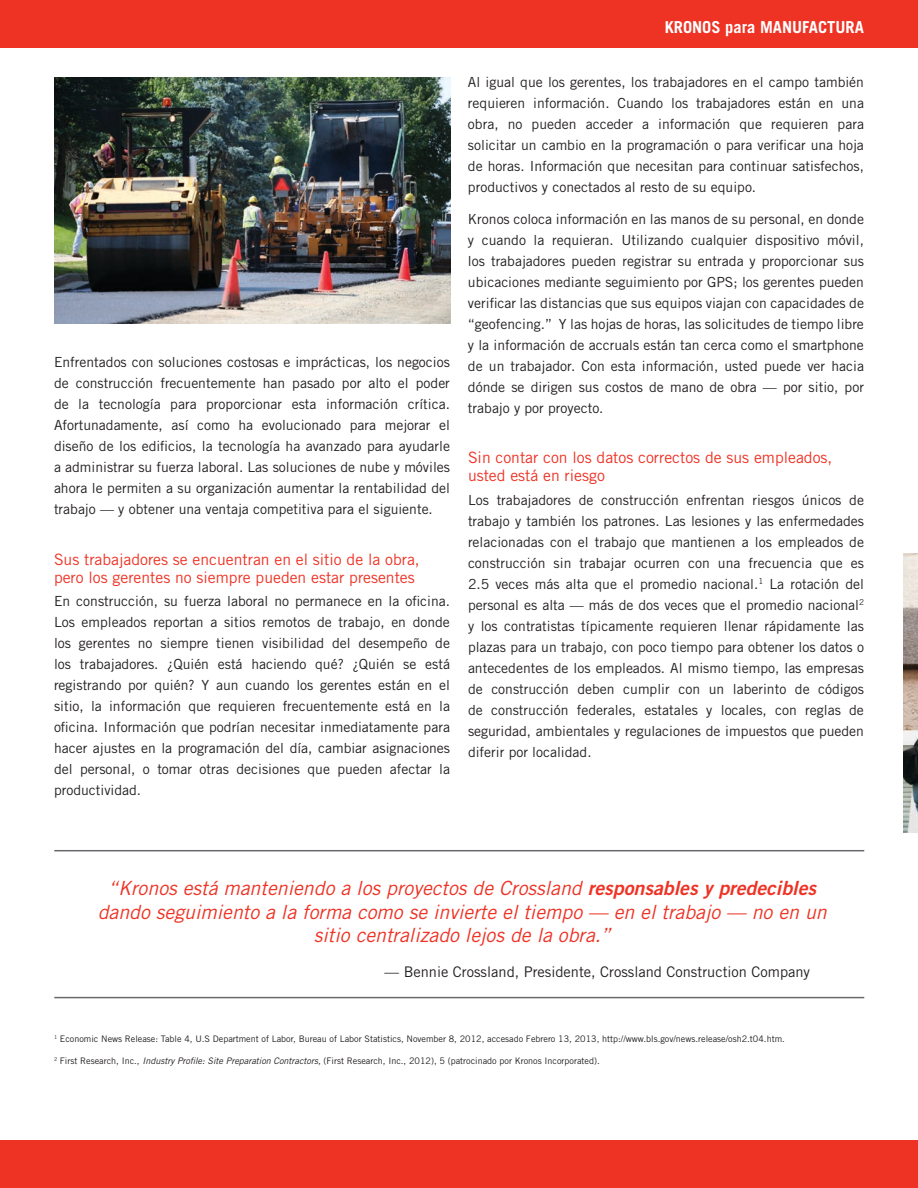
<style>
.page{position:relative;width:918px;height:1188px;background:#fff}
.page>*{position:absolute;margin:0;border:0;box-sizing:border-box;transform-origin:0 0}
.t1{font:italic 19.65px/23.5px "Trade Gothic LT Std";color:#ee3224;text-align:center}
.t2{font:700 16.5px "Trade Gothic LT Std";color:#fff}
.t3{font:15.75px/18px "Trade Gothic LT Std";color:#ee3224}
.t4{font:14.7px "Trade Gothic LT Std";color:#231f20}
.t5{font:13.95px/21px "Trade Gothic LT Std";color:#231f20;text-align:justify}
.t6{font:9px "Trade Gothic LT Std";color:#231f20}
.s1{font-family:"Trade Gothic LT Std Bd 2 Obl";font-style:normal}
.s2{font-style:italic}
</style>
<div class="page">
<div style="left:1px;top:0;width:917px;height:47px;background:#ee3224"></div>
<img style="left:904px;top:554px;width:14px;height:278px">
<img style="left:54px;top:77px;width:396px;height:246px">
<div style="left:1px;top:1141px;width:917px;height:47px;background:#ee3224"></div>
<hr style="left:54px;top:850px;width:810px;height:1px;background:#68696c">
<hr style="left:54px;top:997px;width:810px;height:1px;background:#68696c">
<p class="t5" style="left:54px;top:352px;width:398px">Enfrentados con soluciones costosas e imprácticas, los negocios de construcción frecuentemente han pasado por alto el poder de la tecnología para proporcionar esta información crítica.<br>Afortunadamente, así como ha evolucionado para mejorar el diseño de los edificios, la tecnología ha avanzado para ayudarle a administrar su fuerza laboral. Las soluciones de nube y móviles ahora le permiten a su organización aumentar la rentabilidad del trabajo — y obtener una ventaja competitiva para el siguiente.</p>
<p class="t3" style="left:54px;top:550px;width:367px">Sus trabajadores se encuentran en el sitio de la obra, pero los gerentes no siempre pueden estar presentes</p>
<p class="t5" style="left:54px;top:591px;width:398px">En construcción, su fuerza laboral no permanece en la oficina.<br>Los empleados reportan a sitios remotos de trabajo, en donde los gerentes no siempre tienen visibilidad del desempeño de los trabajadores. ¿Quién está haciendo qué? ¿Quién se está registrando por quién? Y aun cuando los gerentes están en el sitio, la información que requieren frecuentemente está en la oficina. Información que podrían necesitar inmediatamente para hacer ajustes en la programación del día, cambiar asignaciones del personal, o tomar otras decisiones que pueden afectar la productividad.</p>
<p class="t2" style="left:665px;top:17px;width:201px">KRONOS para MANUFACTURA</p>
<p class="t5" style="left:468px;top:72px;width:398px">Al igual que los gerentes, los trabajadores en el campo también requieren información. Cuando los trabajadores están en una obra, no pueden acceder a información que requieren para solicitar un cambio en la programación o para verificar una hoja de horas. Información que necesitan para continuar satisfechos, productivos y conectados al resto de su equipo.</p>
<p class="t5" style="left:468px;top:208px;width:398px">Kronos coloca información en las manos de su personal, en donde y cuando la requieran. Utilizando cualquier dispositivo móvil, los trabajadores pueden registrar su entrada y proporcionar sus ubicaciones mediante seguimiento por GPS; los gerentes pueden verificar las distancias que sus equipos viajan con capacidades de “geofencing.” Y las hojas de horas, las solicitudes de tiempo libre y la información de accruals están tan cerca como el smartphone de un trabajador. Con esta información, usted puede ver hacia dónde se dirigen sus costos de mano de obra — por sitio, por trabajo y por proyecto.</p>
<p class="t3" style="left:468px;top:449px;width:366px">Sin contar con los datos correctos de sus empleados, usted está en riesgo</p>
<p class="t5" style="left:468px;top:489px;width:398px">Los trabajadores de construcción enfrentan riesgos únicos de trabajo y también los patrones. Las lesiones y las enfermedades relacionadas con el trabajo que mantienen a los empleados de construcción sin trabajar ocurren con una frecuencia que es 2.5 veces más alta que el promedio nacional.<sup>1</sup> La rotación del personal es alta — más de dos veces que el promedio nacional<sup>2 </sup>y los contratistas típicamente requieren llenar rápidamente las plazas para un trabajo, con poco tiempo para obtener los datos o antecedentes de los empleados. Al mismo tiempo, las empresas de construcción deben cumplir con un laberinto de códigos de construcción federales, estatales y locales, con reglas de seguridad, ambientales y regulaciones de impuestos que pueden diferir por localidad.</p>
<h1 class="t1" style="left:98px;top:877px;width:731px">“Kronos está manteniendo a los proyectos de Crossland <span class="s1">responsables y predecibles </span>dando seguimiento a la forma como se invierte el tiempo — en el trabajo — no en un sitio centralizado lejos de la obra.”</h1>
<p class="t4" style="left:385px;top:963px;width:427px">— Bennie Crossland, Presidente, Crossland Construction Company</p>
<p class="t6" style="left:54px;top:1034px;width:732px"><sup>1</sup> Economic News Release: Table 4, U.S Department of Labor, Bureau of Labor Statistics, November 8, 2012, accesado Febrero 13, 2013, http://www.bls.gov/news.release/osh2.t04.htm.</p>
<p class="t6" style="left:54px;top:1055px;width:547px"><sup>2</sup> First Research, Inc., <span class="s2">Industry Profile: Site Preparation Contractors,</span> (First Research, Inc., 2012), 5 (patrocinado por Kronos Incorporated).</p>
</div>
